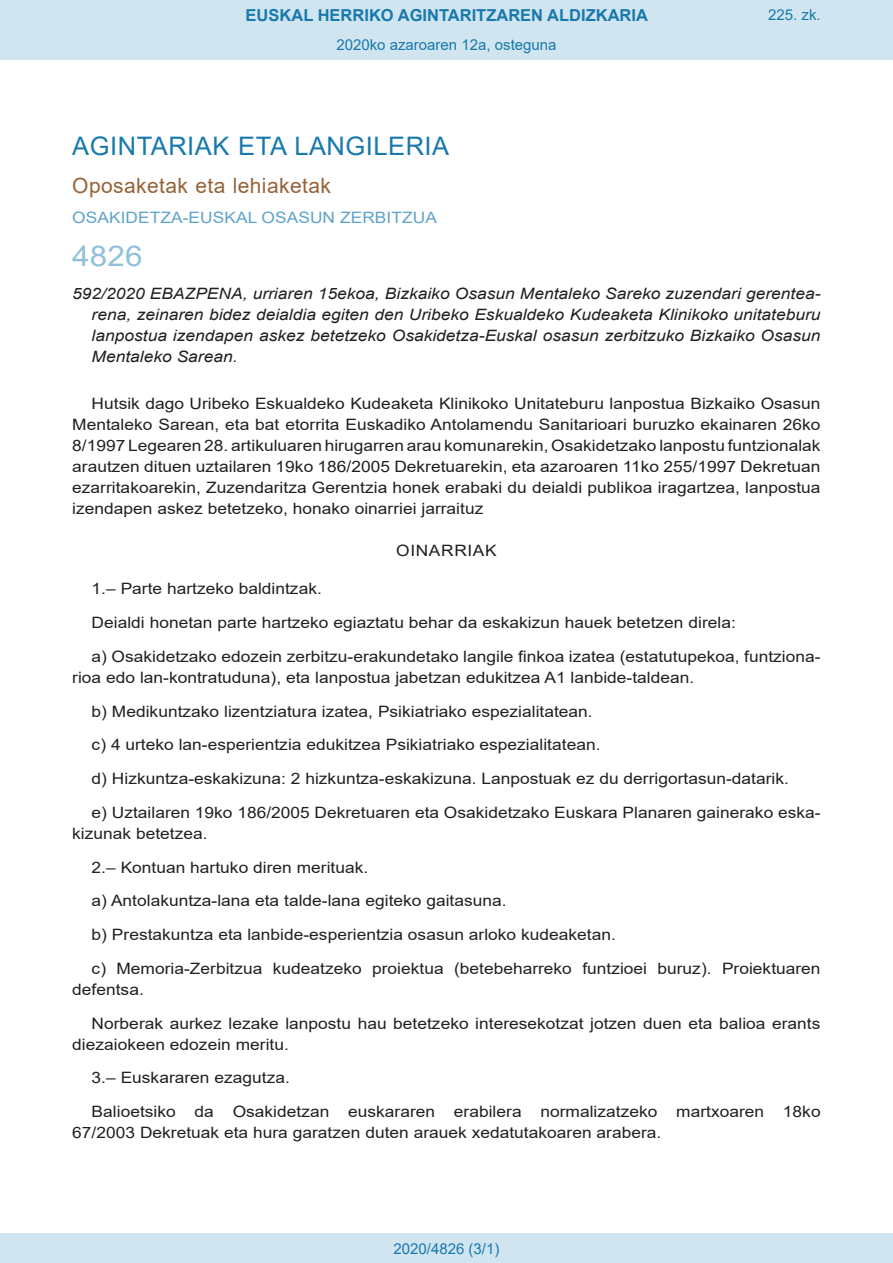
<style>
.page{position:relative;width:893px;height:1263px;background:#fff}
.page>*{position:absolute;margin:0;border:0;box-sizing:border-box;transform-origin:0 0}
.BOPVOrden{font:28.5px "Arial";color:#90c0db;scale:1.11 1}
.BOPVSeccion{font:25.5px "Arial";letter-spacing:.02em;color:#1879ad}
.BOPVSubseccion{font:21px "Arial";letter-spacing:.02em;color:#956338}
.t1{font:700 16.5px "Arial";color:#1879ad}
.BOPVDetalle{font:15.6px/21px "Arial";color:#231f20;scale:1.11 1}
.BOPVTitulo{font:italic 15.6px/21px "Arial";color:#231f20;text-align:justify;scale:1.11 1}
.BOPVOrganismo{font:15.6px "Arial";letter-spacing:.005em;color:#5ea4ca;scale:1.11 1}
.BOPVClave{font:15.6px "Arial";letter-spacing:.035em;color:#231f20;scale:1.11 1}
.Paginacion_Centro{font:15px "Arial";color:#1879ad}
</style>
<div class="page">
<div style="left:0;top:0;width:893px;height:60px;background:#d0e5f0"></div>
<div style="left:0;top:1233px;width:893px;height:30px;background:#d0e5f0"></div>
<p class="t1" style="left:246px;top:3px;width:404px">EUSKAL HERRIKO AGINTARITZAREN ALDIZKARIA</p>
<p class="Paginacion_Centro" style="left:336px;top:35px;width:222px">2020ko azaroaren 12a, osteguna</p>
<p class="Paginacion_Centro" style="left:768px;top:5px;width:54px">225. zk.</p>
<p class="BOPVSeccion" style="left:72px;top:128px;width:378px">AGINTARIAK ETA LANGILERIA</p>
<p class="BOPVSubseccion" style="left:72px;top:171px;width:260px">Oposaketak eta lehiaketak</p>
<p class="BOPVOrganismo" style="left:72px;top:207px;width:330px">OSAKIDETZA-EUSKAL OSASUN ZERBITZUA</p>
<p class="BOPVOrden" style="left:72px;top:236px;width:65px">4826</p>
<p class="BOPVTitulo" style="left:92px;top:284px;width:658px;text-indent:-19px">592/2020 EBAZPENA, urriaren 15ekoa, Bizkaiko Osasun Mentaleko Sareko zuzendari gerentea&shy;rena, zeinaren bidez deialdia egiten den Uribeko Eskualdeko Kudeaketa Klinikoko unitateburu lanpostua izendapen askez betetzeko Osakidetza-Euskal osasun zerbitzuko Bizkaiko Osasun Mentaleko Sarean.</p>
<p class="BOPVDetalle" style="left:72px;top:393px;width:676px;text-align:justify;text-indent:19px">Hutsik dago Uribeko Eskualdeko Kudeaketa Klinikoko Unitateburu lanpostua Bizkaiko Osasun Mentaleko Sarean, eta bat etorrita Euskadiko Antolamendu Sanitarioari buruzko ekainaren 26ko 8/1997 Legearen 28. artikuluaren hirugarren arau komunarekin, Osakidetzako lanpostu funtzionalak arautzen dituen uztailaren 19ko 186/2005 Dekretuarekin, eta azaroaren 11ko 255/1997 Dekretuan ezarritakoarekin, Zuzendaritza Gerentzia honek erabaki du deialdi publikoa iragartzea, lanpostua izendapen askez betetzeko, honako oinarriei jarraituz</p>
<p class="BOPVClave" style="left:396px;top:540px;width:92px">OINARRIAK</p>
<p class="BOPVDetalle" style="left:92px;top:578px;width:209px">1.– Parte hartzeko baldintzak.</p>
<p class="BOPVDetalle" style="left:92px;top:612px;width:582px">Deialdi honetan parte hartzeko egiaztatu behar da eskakizun hauek betetzen direla:</p>
<p class="BOPVDetalle" style="left:72px;top:646px;width:676px;text-indent:19px">a) Osakidetzako edozein zerbitzu-erakundetako langile finkoa izatea (estatutupekoa, funtziona&shy;rioa edo lan-kontratuduna), eta lanpostua jabetzan edukitzea A1 lanbide-taldean.</p>
<p class="BOPVDetalle" style="left:92px;top:700px;width:453px">b) Medikuntzako lizentziatura izatea, Psikiatriako espezialitatean.</p>
<p class="BOPVDetalle" style="left:92px;top:734px;width:460px">c) 4 urteko lan-esperientzia edukitzea Psikiatriako espezialitatean.</p>
<p class="BOPVDetalle" style="left:92px;top:768px;width:630px">d) Hizkuntza-eskakizuna: 2 hizkuntza-eskakizuna. Lanpostuak ez du derrigortasun-datarik.</p>
<p class="BOPVDetalle" style="left:72px;top:802px;width:676px;text-indent:19px">e) Uztailaren 19ko 186/2005 Dekretuaren eta Osakidetzako Euskara Planaren gainerako eska&shy;kizunak betetzea.</p>
<p class="BOPVDetalle" style="left:92px;top:856px;width:251px">2.– Kontuan hartuko diren merituak.</p>
<p class="BOPVDetalle" style="left:92px;top:890px;width:375px">a) Antolakuntza-lana eta talde-lana egiteko gaitasuna.</p>
<p class="BOPVDetalle" style="left:92px;top:924px;width:474px">b) Prestakuntza eta lanbide-esperientzia osasun arloko kudeaketan.</p>
<p class="BOPVDetalle" style="left:72px;top:958px;width:676px;text-indent:19px">c) Memoria-Zerbitzua kudeatzeko proiektua (betebeharreko funtzioei buruz). Proiektuaren defentsa.</p>
<p class="BOPVDetalle" style="left:72px;top:1012px;width:676px;text-indent:19px">Norberak aurkez lezake lanpostu hau betetzeko interesekotzat jotzen duen eta balioa erants diezaiokeen edozein meritu.</p>
<p class="BOPVDetalle" style="left:92px;top:1067px;width:180px">3.– Euskararen ezagutza.</p>
<p class="BOPVDetalle" style="left:72px;top:1101px;width:676px;text-indent:19px">Balioetsiko da Osakidetzan euskararen erabilera normalizatzeko martxoaren 18ko<br>67/2003 Dekretuak eta hura garatzen duten arauek xedatutakoaren arabera.</p>
<p class="Paginacion_Centro" style="left:393px;top:1238px;width:107px">2020/4826 (3/1)</p>
</div>
